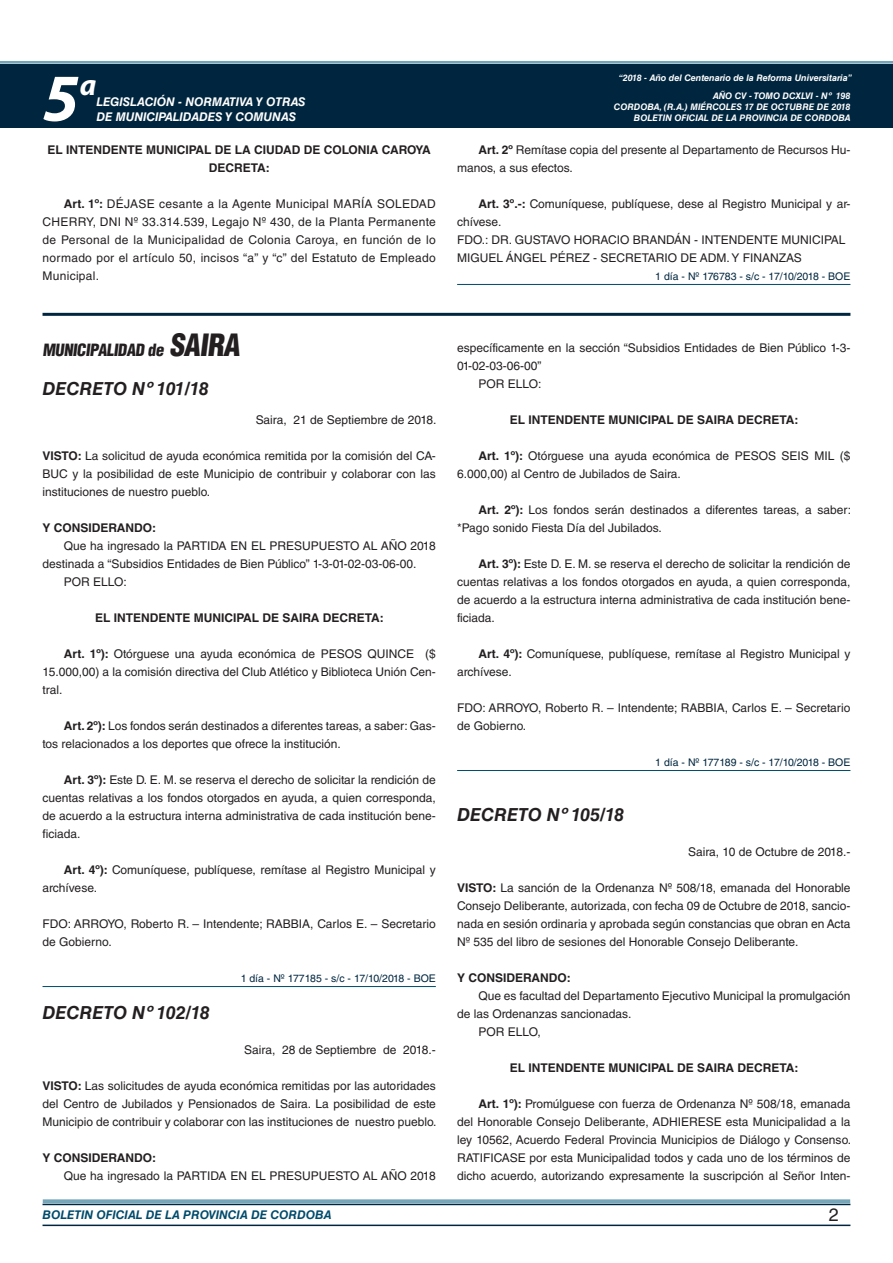
<style>
.page{position:relative;width:893px;height:1263px;background:#fff}
.page>*{position:absolute;margin:0;border:0;box-sizing:border-box;transform-origin:0 0}
.t1{font:italic 700 67.5px "Myriad Pro";color:#fff}
.NOMBRE_DE_MINISTERIO{font:900 condensed 30px "Helvetica LT Std";color:#231f20}
.t2{font:italic 700 30px "Myriad Pro";color:#fff}
.NOMBRE_DE_MINISTERIO-2{font:italic 700 18px "Helvetica LT Std";color:#231f20}
.t3{font:18px "Helvetica LT Std";color:#231f20}
.NOMBRE_DE_MINISTERIO-3{font:900 condensed 16.5px "Helvetica LT Std";color:#231f20}
.TEXTO_BASE{font:12px/18px "Helvetica LT Std";color:#231f20}
.RESUELVE{font:700 12px/18px "Helvetica LT Std";color:#231f20;text-align:center}
.FECHA{font:12px "Helvetica LT Std";color:#231f20}
.t4{font:italic 700 12px "Helvetica LT Std";color:#fff}
.TEXTO_BASE-2{font:700 12px "Helvetica LT Std";color:#231f20}
.t5{font:italic 700 12px "Helvetica LT Std";color:#004b6c}
.FECHA_DE_VENCIMIENTO{font:10.5px "Helvetica LT Std";color:#00263f}
.t6{font:italic 700 9px/10.8px "Helvetica LT Std";color:#fff;text-align:right}
.s1{font-weight:700}
</style>
<div class="page">
<div style="left:0;top:61px;width:893px;height:6px;background:#fff;opacity:.75"></div>
<div style="left:0;top:64px;width:893px;height:64px;background:#00263f"></div>
<hr style="left:43px;top:1224px;width:807px;height:2px;background:#00263f">
<div style="left:42px;top:1198px;width:809px;height:8px;background:#fff;opacity:.75"></div>
<hr style="left:457px;top:284px;width:393px;height:1px;background:#004b6c">
<hr style="left:43px;top:313px;width:807px;height:3px;background:#00263f">
<hr style="left:43px;top:986px;width:393px;height:1px;background:#004b6c">
<hr style="left:457px;top:770px;width:393px;height:1px;background:#004b6c">
<h1 class="t1" style="left:43px;top:54px;width:38px">5</h1>
<h2 class="t2" style="left:80px;top:66px;width:18px">a</h2>
<p class="t4" style="left:96px;top:95px;width:211px">LEGISLACIÓN - NORMATIVA Y OTRAS</p>
<p class="t4" style="left:96px;top:109px;width:201px">DE MUNICIPALIDADES Y COMUNAS</p>
<p class="RESUELVE" style="left:47px;top:140px;width:385px">EL INTENDENTE MUNICIPAL DE LA CIUDAD DE COLONIA CAROYA<br>DECRETA:</p>
<p class="TEXTO_BASE" style="left:43px;top:195px;width:395px;text-align:justify;text-indent:21px"><span class="s1">Art. 1º:</span> DÉJASE cesante a la Agente Municipal MARÍA SOLEDAD CHERRY, DNI Nº 33.314.539, Legajo Nº 430, de la Planta Permanente de Personal de la Municipalidad de Colonia Caroya, en función de lo normado por el artículo 50, incisos “a” y “c” del Estatuto de Empleado Municipal.</p>
<p class="NOMBRE_DE_MINISTERIO-3" style="left:43px;top:340px;width:125px">MUNICIPALIDAD de</p>
<p class="NOMBRE_DE_MINISTERIO" style="left:169px;top:326px;width:76px">SAIRA</p>
<p class="NOMBRE_DE_MINISTERIO-2" style="left:43px;top:378px;width:168px">DECRETO Nº 101/18</p>
<p class="FECHA" style="left:256px;top:413px;width:182px">Saira, 21 de Septiembre de 2018.</p>
<p class="TEXTO_BASE" style="left:43px;top:447px;width:395px;text-align:justify"><span class="s1">VISTO:</span> La solicitud de ayuda económica remitida por la comisión del CA-BUC y la posibilidad de este Municipio de contribuir y colaborar con las instituciones de nuestro pueblo.</p>
<p class="TEXTO_BASE-2" style="left:43px;top:520px;width:115px">Y CONSIDERANDO:</p>
<p class="TEXTO_BASE" style="left:64px;top:537px;width:374px">Que ha ingresado la PARTIDA EN EL PRESUPUESTO AL AÑO 2018</p>
<p class="TEXTO_BASE" style="left:43px;top:555px;width:375px">destinada a “Subsidios Entidades de Bien Público” 1-3-01-02-03-06-00.</p>
<p class="TEXTO_BASE" style="left:64px;top:573px;width:64px">POR ELLO:</p>
<p class="RESUELVE" style="left:95px;top:608px;width:290px">EL INTENDENTE MUNICIPAL DE SAIRA DECRETA:</p>
<p class="TEXTO_BASE" style="left:43px;top:645px;width:395px;text-align:justify;text-indent:21px"><span class="s1">Art. 1º):</span> Otórguese una ayuda económica de PESOS QUINCE ($ 15.000,00) a la comisión directiva del Club Atlético y Biblioteca Unión Cen&shy;tral.</p>
<p class="TEXTO_BASE" style="left:43px;top:717px;width:395px;text-indent:21px"><span class="s1">Art. 2º):</span> Los fondos serán destinados a diferentes tareas, a saber: Gas&shy;tos relacionados a los deportes que ofrece la institución.</p>
<p class="TEXTO_BASE" style="left:43px;top:771px;width:395px;text-align:justify;text-indent:21px"><span class="s1">Art. 3º):</span> Este D. E. M. se reserva el derecho de solicitar la rendición de cuentas relativas a los fondos otorgados en ayuda, a quien corresponda, de acuerdo a la estructura interna administrativa de cada institución bene&shy;ficiada.</p>
<p class="TEXTO_BASE" style="left:43px;top:861px;width:395px;text-indent:21px"><span class="s1">Art. 4º):</span> Comuníquese, publíquese, remítase al Registro Municipal y archívese.</p>
<p class="TEXTO_BASE" style="left:43px;top:915px;width:395px">FDO: ARROYO, Roberto R. – Intendente; RABBIA, Carlos E. – Secretario de Gobierno.</p>
<p class="FECHA_DE_VENCIMIENTO" style="left:241px;top:972px;width:197px">1 día - Nº 177185 - s/c - 17/10/2018 - BOE</p>
<p class="NOMBRE_DE_MINISTERIO-2" style="left:43px;top:1002px;width:169px">DECRETO Nº 102/18</p>
<p class="FECHA" style="left:244px;top:1043px;width:193px">Saira, 28 de Septiembre de 2018.-</p>
<p class="TEXTO_BASE" style="left:43px;top:1077px;width:396px;text-align:justify"><span class="s1">VISTO:</span> Las solicitudes de ayuda económica remitidas por las autoridades del Centro de Jubilados y Pensionados de Saira. La posibilidad de este Municipio de contribuir y colaborar con las instituciones de nuestro pueblo.</p>
<p class="TEXTO_BASE-2" style="left:43px;top:1150px;width:115px">Y CONSIDERANDO:</p>
<p class="TEXTO_BASE" style="left:64px;top:1167px;width:374px">Que ha ingresado la PARTIDA EN EL PRESUPUESTO AL AÑO 2018</p>
<p class="t6" style="left:619px;top:72px;width:235px">“2018 - Año del Centenario de la Reforma Universitaria”</p>
<p class="t6" style="left:614px;top:91px;width:238px">AÑO CV - TOMO DCXLVI - Nº 198<br>CORDOBA, (R.A.) MIÉRCOLES 17 DE OCTUBRE DE 2018<br>BOLETIN OFICIAL DE LA PROVINCIA DE CORDOBA</p>
<p class="TEXTO_BASE" style="left:457px;top:141px;width:395px;text-indent:21px"><span class="s1">Art. 2º</span> Remítase copia del presente al Departamento de Recursos Hu&shy;manos, a sus efectos.</p>
<p class="TEXTO_BASE" style="left:457px;top:195px;width:395px;text-indent:21px"><span class="s1">Art. 3º.-:</span> Comuníquese, publíquese, dese al Registro Municipal y ar&shy;chívese.</p>
<p class="TEXTO_BASE" style="left:457px;top:231px;width:390px">FDO.: DR. GUSTAVO HORACIO BRANDÁN - INTENDENTE MUNICIPAL</p>
<p class="TEXTO_BASE" style="left:457px;top:249px;width:346px">MIGUEL ÁNGEL PÉREZ - SECRETARIO DE ADM. Y FINANZAS</p>
<p class="FECHA_DE_VENCIMIENTO" style="left:655px;top:270px;width:197px">1 día - Nº 176783 - s/c - 17/10/2018 - BOE</p>
<p class="TEXTO_BASE" style="left:457px;top:339px;width:395px">específicamente en la sección “Subsidios Entidades de Bien Público 1-3-<br>01-02-03-06-00”</p>
<p class="TEXTO_BASE" style="left:478px;top:375px;width:64px">POR ELLO:</p>
<p class="RESUELVE" style="left:510px;top:410px;width:290px">EL INTENDENTE MUNICIPAL DE SAIRA DECRETA:</p>
<p class="TEXTO_BASE" style="left:457px;top:447px;width:395px;text-indent:21px"><span class="s1">Art. 1º):</span> Otórguese una ayuda económica de PESOS SEIS MIL ($<br>6.000,00) al Centro de Jubilados de Saira.</p>
<p class="TEXTO_BASE" style="left:457px;top:501px;width:395px;text-indent:21px"><span class="s1">Art. 2º):</span> Los fondos serán destinados a diferentes tareas, a saber: *Pago sonido Fiesta Día del Jubilados.</p>
<p class="TEXTO_BASE" style="left:457px;top:555px;width:395px;text-align:justify;text-indent:21px"><span class="s1">Art. 3º):</span> Este D. E. M. se reserva el derecho de solicitar la rendición de cuentas relativas a los fondos otorgados en ayuda, a quien corresponda, de acuerdo a la estructura interna administrativa de cada institución bene&shy;ficiada.</p>
<p class="TEXTO_BASE" style="left:457px;top:645px;width:395px;text-indent:21px"><span class="s1">Art. 4º):</span> Comuníquese, publíquese, remítase al Registro Municipal y archívese.</p>
<p class="TEXTO_BASE" style="left:457px;top:699px;width:395px">FDO: ARROYO, Roberto R. – Intendente; RABBIA, Carlos E. – Secretario de Gobierno.</p>
<p class="FECHA_DE_VENCIMIENTO" style="left:655px;top:756px;width:197px">1 día - Nº 177189 - s/c - 17/10/2018 - BOE</p>
<p class="NOMBRE_DE_MINISTERIO-2" style="left:457px;top:804px;width:169px">DECRETO Nº 105/18</p>
<p class="FECHA" style="left:688px;top:845px;width:164px">Saira, 10 de Octubre de 2018.-</p>
<p class="TEXTO_BASE" style="left:457px;top:879px;width:395px;text-align:justify"><span class="s1">VISTO:</span> La sanción de la Ordenanza Nº 508/18, emanada del Honorable Consejo Deliberante, autorizada, con fecha 09 de Octubre de 2018, sancio&shy;nada en sesión ordinaria y aprobada según constancias que obran en Acta Nº 535 del libro de sesiones del Honorable Consejo Deliberante.</p>
<p class="TEXTO_BASE-2" style="left:457px;top:970px;width:115px">Y CONSIDERANDO:</p>
<p class="TEXTO_BASE" style="left:457px;top:987px;width:395px;text-indent:21px">Que es facultad del Departamento Ejecutivo Municipal la promulgación de las Ordenanzas sancionadas.</p>
<p class="TEXTO_BASE" style="left:478px;top:1023px;width:64px">POR ELLO,</p>
<p class="RESUELVE" style="left:510px;top:1058px;width:290px">EL INTENDENTE MUNICIPAL DE SAIRA DECRETA:</p>
<p class="TEXTO_BASE" style="left:457px;top:1095px;width:396px;text-align:justify;text-indent:21px"><span class="s1">Art. 1º):</span> Promúlguese con fuerza de Ordenanza Nº 508/18, emanada del Honorable Consejo Deliberante, ADHIERESE esta Municipalidad a la ley 10562, Acuerdo Federal Provincia Municipios de Diálogo y Consenso.<br>RATIFICASE por esta Municipalidad todos y cada uno de los términos de dicho acuerdo, autorizando expresamente la suscripción al Señor Inten-</p>
<p class="t5" style="left:43px;top:1208px;width:290px">BOLETIN OFICIAL DE LA PROVINCIA DE CORDOBA</p>
<p class="t3" style="left:829px;top:1204px;width:12px">2</p>
</div>
